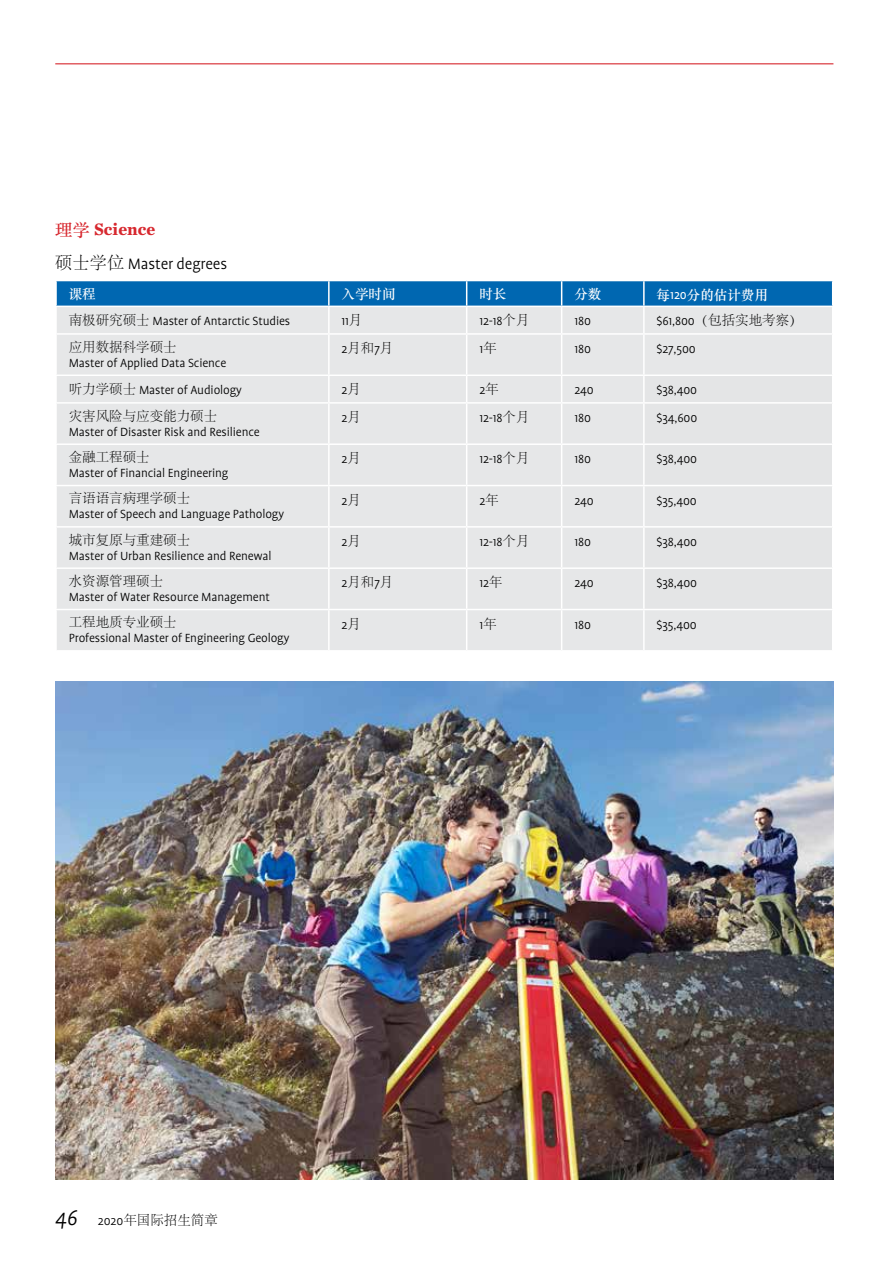
<style>
.page{position:relative;width:893px;height:1263px;background:#fff}
.page>*{position:absolute;margin:0;border:0;box-sizing:border-box;transform-origin:0 0}
.t1{font:300 17.25px "Profile Pro";letter-spacing:-.01em;color:#000}
.t2{font:700 17.25px "Chronicle Text G2";color:#d7282f}
.t3{font:300 13.5px "Profile Pro";letter-spacing:-.01em;color:#000}
.t4{font:300 13.5px "Adobe Song Std";color:#000}
.t5{font:13.5px "ST Songti SC Bold";color:#fff}
.s1{font-family:"ST Songti SC Bold";font-weight:400}
.s2{font-family:"Adobe Song Std"}
.s3{font-family:"Profile Pro"}
.s4{font-family:"Profile Pro";font-style:italic;font-size:24px}
</style>
<div class="page">
<div style="left:57px;top:335px;width:775px;height:315px;background:#e6e7e8"></div>
<svg style="left:56px;top:281px;width:777px;height:52px;background:#7caccf"></svg>
<hr style="left:328px;top:335px;width:2px;height:39px;background:#fff">
<hr style="left:466px;top:335px;width:1px;height:39px;background:#fff">
<hr style="left:561px;top:335px;width:1px;height:39px;background:#fff">
<hr style="left:643px;top:335px;width:2px;height:39px;background:#fff">
<hr style="left:55px;top:374px;width:274px;height:2px;background:#fff">
<hr style="left:329px;top:374px;width:138px;height:2px;background:#fff">
<hr style="left:328px;top:376px;width:2px;height:26px;background:#fff">
<hr style="left:467px;top:374px;width:95px;height:2px;background:#fff">
<svg style="left:466px;top:376px;width:1px;height:26px"></svg>
<hr style="left:562px;top:374px;width:82px;height:2px;background:#fff">
<svg style="left:561px;top:376px;width:1px;height:26px"></svg>
<hr style="left:644px;top:374px;width:189px;height:2px;background:#fff">
<hr style="left:643px;top:376px;width:2px;height:26px;background:#fff">
<div style="left:644px;top:376px;width:188px;height:233px;background:#e4e5e6"></div>
<hr style="left:55px;top:402px;width:274px;height:2px;background:#fff">
<hr style="left:329px;top:402px;width:138px;height:2px;background:#fff">
<hr style="left:328px;top:404px;width:2px;height:39px;background:#fff">
<hr style="left:467px;top:402px;width:95px;height:2px;background:#fff">
<hr style="left:466px;top:404px;width:1px;height:39px;background:#fff">
<hr style="left:562px;top:402px;width:82px;height:2px;background:#fff">
<hr style="left:561px;top:404px;width:1px;height:39px;background:#fff">
<hr style="left:644px;top:402px;width:189px;height:2px;background:#fff">
<hr style="left:643px;top:404px;width:2px;height:39px;background:#fff">
<hr style="left:55px;top:443px;width:274px;height:2px;background:#fff">
<hr style="left:329px;top:443px;width:138px;height:2px;background:#fff">
<hr style="left:328px;top:445px;width:2px;height:40px;background:#fff">
<hr style="left:467px;top:443px;width:95px;height:2px;background:#fff">
<hr style="left:466px;top:445px;width:1px;height:40px;background:#fff">
<hr style="left:562px;top:443px;width:82px;height:2px;background:#fff">
<hr style="left:561px;top:445px;width:1px;height:40px;background:#fff">
<hr style="left:644px;top:443px;width:189px;height:2px;background:#fff">
<hr style="left:643px;top:445px;width:2px;height:40px;background:#fff">
<hr style="left:55px;top:485px;width:274px;height:1px;background:#fff">
<hr style="left:329px;top:485px;width:138px;height:1px;background:#fff">
<hr style="left:328px;top:486px;width:2px;height:40px;background:#fff">
<hr style="left:467px;top:485px;width:95px;height:1px;background:#fff">
<hr style="left:466px;top:486px;width:1px;height:40px;background:#fff">
<hr style="left:562px;top:485px;width:82px;height:1px;background:#fff">
<hr style="left:561px;top:486px;width:1px;height:40px;background:#fff">
<hr style="left:644px;top:485px;width:189px;height:1px;background:#fff">
<hr style="left:643px;top:486px;width:2px;height:40px;background:#fff">
<hr style="left:55px;top:526px;width:274px;height:2px;background:#fff">
<hr style="left:329px;top:526px;width:138px;height:2px;background:#fff">
<hr style="left:328px;top:528px;width:2px;height:39px;background:#fff">
<hr style="left:467px;top:526px;width:95px;height:2px;background:#fff">
<hr style="left:466px;top:528px;width:1px;height:39px;background:#fff">
<hr style="left:562px;top:526px;width:82px;height:2px;background:#fff">
<hr style="left:561px;top:528px;width:1px;height:39px;background:#fff">
<hr style="left:644px;top:526px;width:189px;height:2px;background:#fff">
<hr style="left:643px;top:528px;width:2px;height:39px;background:#fff">
<hr style="left:55px;top:567px;width:274px;height:2px;background:#fff">
<hr style="left:329px;top:567px;width:138px;height:2px;background:#fff">
<hr style="left:328px;top:569px;width:2px;height:40px;background:#fff">
<hr style="left:467px;top:567px;width:95px;height:2px;background:#fff">
<hr style="left:466px;top:569px;width:1px;height:40px;background:#fff">
<hr style="left:562px;top:567px;width:82px;height:2px;background:#fff">
<hr style="left:561px;top:569px;width:1px;height:40px;background:#fff">
<hr style="left:644px;top:567px;width:189px;height:2px;background:#fff">
<hr style="left:643px;top:569px;width:2px;height:40px;background:#fff">
<hr style="left:55px;top:609px;width:274px;height:1px;background:#fff">
<hr style="left:329px;top:609px;width:138px;height:1px;background:#fff">
<hr style="left:328px;top:610px;width:2px;height:40px;background:#fff">
<hr style="left:467px;top:609px;width:95px;height:1px;background:#fff">
<hr style="left:466px;top:610px;width:1px;height:40px;background:#fff">
<hr style="left:562px;top:609px;width:82px;height:1px;background:#fff">
<hr style="left:561px;top:610px;width:1px;height:40px;background:#fff">
<hr style="left:644px;top:609px;width:189px;height:1px;background:#fff">
<hr style="left:643px;top:610px;width:2px;height:40px;background:#fff">
<hr style="left:55px;top:63px;width:778px;height:1px;background:#d7282f">
<img style="left:55px;top:681px;width:778px;height:499px">
<p class="t2" style="left:55px;top:215px;width:102px"><span class="s1">理学</span> Science</p>
<p class="t1" style="left:55px;top:255px;width:173px"><span class="s2">硕士学位</span> Master degrees</p>
<p class="t5" style="left:69px;top:285px;width:28px">课程</p>
<p class="t5" style="left:342px;top:285px;width:55px">入学时间</p>
<p class="t5" style="left:479px;top:285px;width:28px">时长</p>
<p class="t5" style="left:574px;top:285px;width:28px">分数</p>
<p class="t5" style="left:657px;top:286px;width:113px">每<span class="s3">120</span>分的估计费用</p>
<p class="t3" style="left:69px;top:314px;width:223px"><span class="s2">南极研究硕士</span> Master of Antarctic Studies</p>
<p class="t3" style="left:342px;top:314px;width:22px">11<span class="s2">月</span></p>
<p class="t3" style="left:479px;top:314px;width:52px">12-18<span class="s2">个月</span></p>
<p class="t3" style="left:574px;top:314px;width:18px">180</p>
<p class="t4" style="left:657px;top:313px;width:148px"><span class="s3">$61,800</span>（包括实地考察）</p>
<p class="t4" style="left:69px;top:340px;width:109px">应用数据科学硕士</p>
<p class="t3" style="left:69px;top:355px;width:159px">Master of Applied Data Science</p>
<p class="t4" style="left:342px;top:341px;width:53px"><span class="s3">2</span>月和<span class="s3">7</span>月</p>
<p class="t3" style="left:479px;top:342px;width:19px">1<span class="s2">年</span></p>
<p class="t3" style="left:574px;top:342px;width:18px">180</p>
<p class="t3" style="left:657px;top:342px;width:41px">$27,500</p>
<p class="t3" style="left:69px;top:383px;width:175px"><span class="s2">听力学硕士</span> Master of Audiology</p>
<p class="t3" style="left:342px;top:383px;width:21px">2<span class="s2">月</span></p>
<p class="t3" style="left:479px;top:383px;width:21px">2<span class="s2">年</span></p>
<p class="t3" style="left:574px;top:383px;width:21px">240</p>
<p class="t3" style="left:657px;top:383px;width:42px">$38,400</p>
<p class="t4" style="left:69px;top:408px;width:150px">灾害风险与应变能力硕士</p>
<p class="t3" style="left:69px;top:424px;width:192px">Master of Disaster Risk and Resilience</p>
<p class="t3" style="left:342px;top:411px;width:21px">2<span class="s2">月</span></p>
<p class="t3" style="left:479px;top:411px;width:52px">12-18<span class="s2">个月</span></p>
<p class="t3" style="left:574px;top:411px;width:18px">180</p>
<p class="t3" style="left:657px;top:411px;width:42px">$34,600</p>
<p class="t4" style="left:69px;top:450px;width:82px">金融工程硕士</p>
<p class="t3" style="left:69px;top:466px;width:161px">Master of Financial Engineering</p>
<p class="t3" style="left:342px;top:452px;width:21px">2<span class="s2">月</span></p>
<p class="t3" style="left:479px;top:452px;width:52px">12-18<span class="s2">个月</span></p>
<p class="t3" style="left:574px;top:452px;width:18px">180</p>
<p class="t3" style="left:657px;top:452px;width:42px">$38,400</p>
<p class="t4" style="left:69px;top:491px;width:123px">言语语言病理学硕士</p>
<p class="t3" style="left:69px;top:507px;width:217px">Master of Speech and Language Pathology</p>
<p class="t3" style="left:342px;top:493px;width:21px">2<span class="s2">月</span></p>
<p class="t3" style="left:479px;top:493px;width:21px">2<span class="s2">年</span></p>
<p class="t3" style="left:574px;top:493px;width:21px">240</p>
<p class="t3" style="left:657px;top:493px;width:42px">$35,400</p>
<p class="t4" style="left:69px;top:532px;width:123px">城市复原与重建硕士</p>
<p class="t3" style="left:69px;top:548px;width:204px">Master of Urban Resilience and Renewal</p>
<p class="t3" style="left:342px;top:534px;width:21px">2<span class="s2">月</span></p>
<p class="t3" style="left:479px;top:534px;width:52px">12-18<span class="s2">个月</span></p>
<p class="t3" style="left:574px;top:534px;width:18px">180</p>
<p class="t3" style="left:657px;top:534px;width:42px">$38,400</p>
<p class="t4" style="left:69px;top:574px;width:96px">水资源管理硕士</p>
<p class="t3" style="left:69px;top:590px;width:203px">Master of Water Resource Management</p>
<p class="t4" style="left:342px;top:575px;width:53px"><span class="s3">2</span>月和<span class="s3">7</span>月</p>
<p class="t3" style="left:479px;top:576px;width:24px">12<span class="s2">年</span></p>
<p class="t3" style="left:574px;top:576px;width:21px">240</p>
<p class="t3" style="left:657px;top:576px;width:42px">$38,400</p>
<p class="t4" style="left:69px;top:615px;width:109px">工程地质专业硕士</p>
<p class="t3" style="left:69px;top:631px;width:222px">Professional Master of Engineering Geology</p>
<p class="t3" style="left:342px;top:617px;width:21px">2<span class="s2">月</span></p>
<p class="t3" style="left:479px;top:617px;width:19px">1<span class="s2">年</span></p>
<p class="t3" style="left:574px;top:617px;width:18px">180</p>
<p class="t3" style="left:657px;top:617px;width:42px">$35,400</p>
<p class="t4" style="left:55px;top:1212px;width:164px"><span class="s4">46</span> <span class="s3">2020</span>年国际招生简章</p>
</div>
